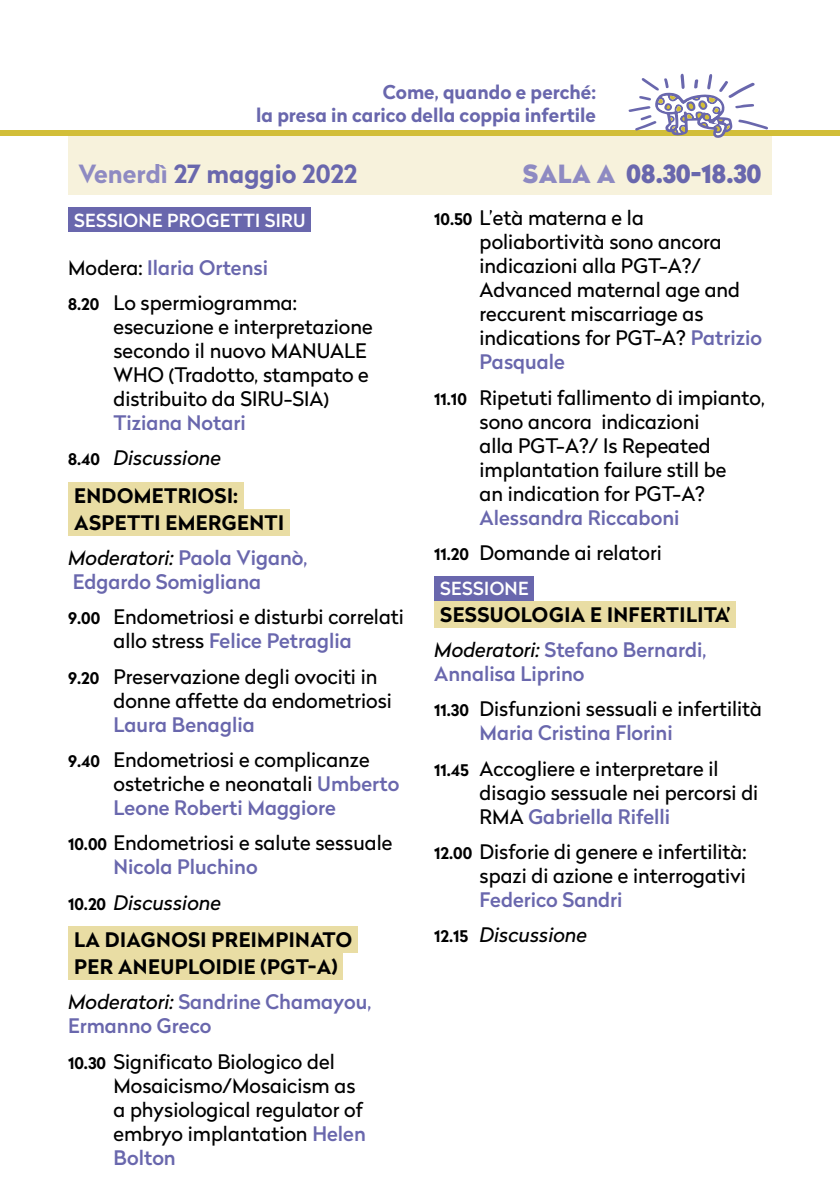
<style>
.page{position:relative;width:840px;height:1191px;background:#fff}
.page>*{position:absolute;margin:0;border:0;box-sizing:border-box;transform-origin:0 0}
.t1{font:700 25px "Radikal";color:#6967ad}
.t2{font:900 25px "Radikal";color:#6967ad}
.t3{font:20px/24px "Radikal";color:#000}
.t4{font:500 20px/35.4px "Radikal";color:#6967ad}
.t5{font:700 20px/35.4px "Radikal";letter-spacing:.02em;color:#000}
.t6{font:700 19px/22.8px "Radikal";color:#6967ad;text-align:right}
.t7{font:500 18px "Radikal";letter-spacing:.02em;color:#fff}
.s1{color:#8e8ac2}
.s2{font-weight:500;color:#6967ad}
.s3{font-weight:700;font-size:16px}
.s4{font-weight:700;font-size:16px;color:#000}
.s5{font-weight:400;font-style:italic;color:#000}
.s6{font-weight:400;color:#000}
.s7{font-size:16px}
.s8{font-weight:400;font-style:italic}
</style>
<div class="page">
<div style="left:68px;top:207px;width:243px;height:25px;background:#6967ad"></div>
<div style="left:68px;top:482px;width:175px;height:27px;background:#e9dda4"></div>
<div style="left:68px;top:509px;width:221px;height:26px;background:#e9dda4"></div>
<div style="left:68px;top:926px;width:289px;height:27px;background:#e9dda4"></div>
<div style="left:68px;top:953px;width:275px;height:26px;background:#e9dda4"></div>
<div style="left:434px;top:576px;width:99px;height:25px;background:#6967ad"></div>
<div style="left:434px;top:601px;width:301px;height:26px;background:#e9dda4"></div>
<div style="left:68px;top:136px;width:703px;height:59px;background:#f7f2dc"></div>
<div style="left:0;top:130px;width:839px;height:6px;background:#d2be39"></div>
<svg style="left:628px;top:74px;width:139px;height:64px"></svg>
<p class="t6" style="left:256px;top:81px;width:341px">Come, quando e perché:<br>la presa in carico della coppia infertile</p>
<p class="t1" style="left:78px;top:155px;width:280px"><span class="s1">Venerdì</span> 27 maggio 2022</p>
<p class="t2" style="left:522px;top:155px;width:240px"><span class="s1">SALA A</span> 08.30-18.30</p>
<p class="t7" style="left:74px;top:207px;width:233px">SESSIONE PROGETTI SIRU</p>
<p class="t3" style="left:68px;top:249px;width:230px;line-height:35.4px">Modera: <span class="s2">Ilaria Ortensi<br></span><span class="s3">8.20</span> Lo spermiogramma:</p>
<p class="t3" style="left:113px;top:314px;width:260px">esecuzione e interpretazione secondo il nuovo MANUALE<br>WHO (Tradotto, stampato e distribuito da SIRU-SIA)</p>
<p class="t4" style="left:68px;top:404px;width:179px;text-indent:45px">Tiziana Notari<br><span class="s4">8.40</span> <span class="s5">Discussione</span></p>
<p class="t5" style="left:74px;top:482px;width:211px;line-height:26.4px">ENDOMETRIOSI:<br>ASPETTI EMERGENTI</p>
<p class="t4" style="left:68px;top:545px;width:241px;line-height:24px"><span class="s5">Moderatori:</span> Paola Viganò,<br>Edgardo Somigliana</p>
<p class="t3" style="left:68px;top:604px;width:337px;text-align:center"><span class="s3">9.00</span> Endometriosi e disturbi correlati allo stress <span class="s2">Felice Petraglia</span></p>
<p class="t3" style="left:113px;top:664px;width:280px;text-indent:-45px"><span class="s3">9.20</span> Preservazione degli ovociti in donne affette da endometriosi</p>
<p class="t3" style="left:68px;top:706px;width:303px;line-height:35.4px;text-indent:45px"><span class="s2">Laura Benaglia<br></span><span class="s3">9.40</span> Endometriosi e complicanze</p>
<p class="t4" style="left:113px;top:771px;width:287px;line-height:24px"><span class="s6">ostetriche e neonatali</span> Umberto<br>Leone Roberti Maggiore</p>
<p class="t3" style="left:113px;top:830px;width:280px;text-indent:-45px"><span class="s3">10.00</span> Endometriosi e salute sessuale<br><span class="s2">Nicola Pluchino</span></p>
<p class="t5" style="left:74px;top:883px;width:279px;line-height:37.8px;text-indent:-6px"><span class="s7">10.20</span> <span class="s8">Discussione<br></span>LA DIAGNOSI PREIMPINATO</p>
<p class="t5" style="left:68px;top:948px;width:304px;text-indent:6px">PER ANEUPLOIDIE (PGT-A)<br><span class="s8">Moderatori:</span> <span class="s2">Sandrine Chamayou,</span></p>
<p class="t3" style="left:68px;top:1007px;width:268px;line-height:35.4px"><span class="s2">Ermanno Greco<br></span><span class="s3">10.30</span> Significato Biologico del</p>
<p class="t3" style="left:113px;top:1072px;width:254px">Mosaicismo/Mosaicism as a physiological regulator of embryo implantation <span class="s2">Helen<br>Bolton</span></p>
<p class="t3" style="left:479px;top:205px;width:284px;text-indent:-45px"><span class="s3">10.50</span> L’età materna e la poliabortività sono ancora indicazioni alla PGT-A?/<br>Advanced maternal age and reccurent miscarriage as indications for PGT-A? <span class="s2">Patrizio<br>Pasquale</span></p>
<p class="t3" style="left:479px;top:385px;width:286px;text-indent:-45px"><span class="s3">11.10</span> Ripetuti fallimento di impianto, sono ancora indicazioni<br>alla PGT-A?/ Is Repeated implantation failure still be<br>an indication for PGT-A?</p>
<p class="t4" style="left:434px;top:499px;width:247px;text-indent:45px">Alessandra Riccaboni<br><span class="s4">11.20</span> <span class="s6">Domande ai relatori</span></p>
<p class="t7" style="left:440px;top:576px;width:90px">SESSIONE</p>
<p class="t5" style="left:434px;top:596px;width:298px;text-indent:6px">SESSUOLOGIA E INFERTILITA’<br><span class="s8">Moderatori:</span> <span class="s2">Stefano Bernardi,</span></p>
<p class="t3" style="left:434px;top:655px;width:329px;line-height:35.4px"><span class="s2">Annalisa Liprino<br></span><span class="s3">11.30</span> Disfunzioni sessuali e infertilità</p>
<p class="t3" style="left:434px;top:715px;width:285px;line-height:35.4px;text-align:center"><span class="s2">Maria Cristina Florini<br></span><span class="s3">11.45</span> Accogliere e interpretare il</p>
<p class="t3" style="left:479px;top:780px;width:280px">disagio sessuale nei percorsi di<br>RMA <span class="s2">Gabriella Rifelli</span></p>
<p class="t3" style="left:434px;top:839px;width:314px;text-align:right"><span class="s3">12.00</span> Disforie di genere e infertilità: spazi di azione e interrogativi</p>
<p class="t4" style="left:434px;top:881px;width:190px;text-indent:45px">Federico Sandri<br><span class="s4">12.15</span> <span class="s5">Discussione</span></p>
</div>
